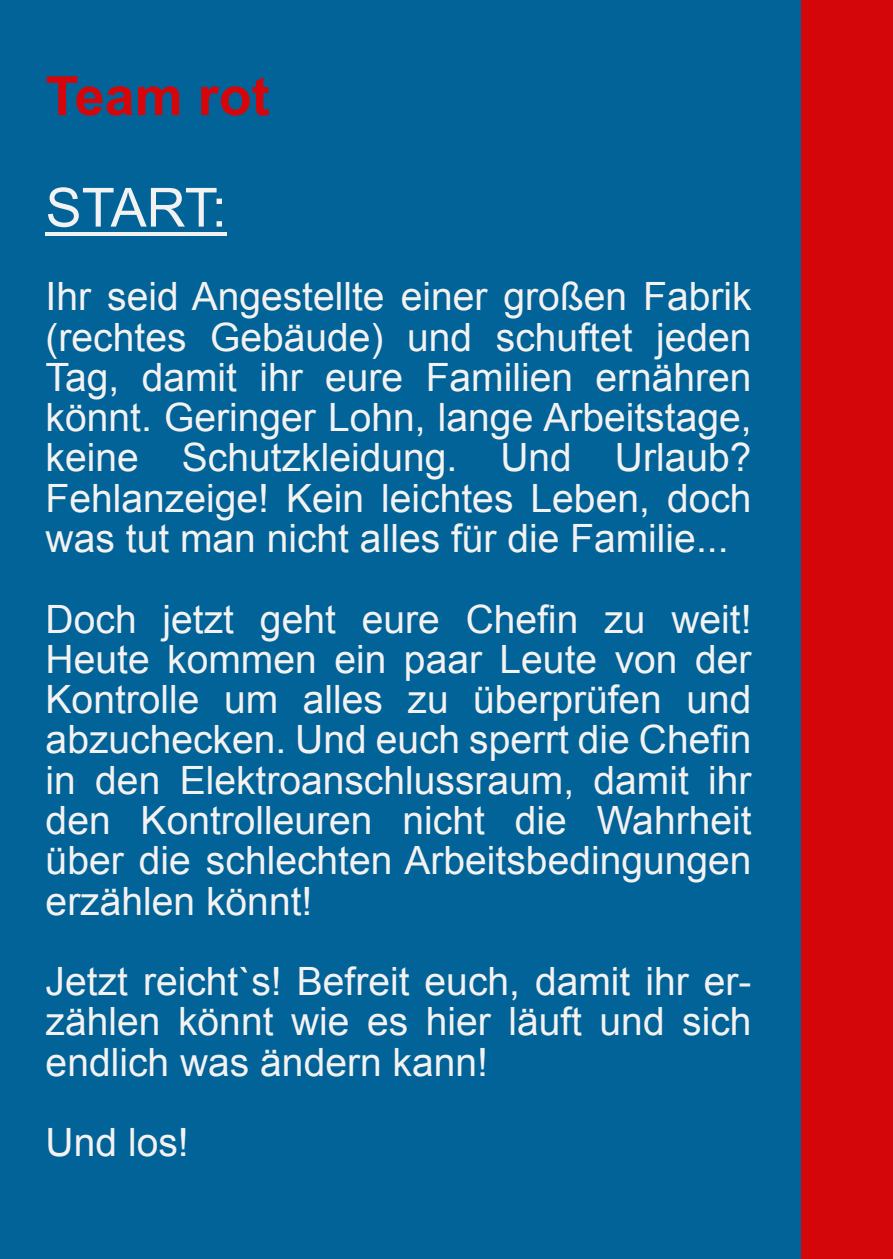
<style>
.page{position:relative;width:893px;height:1259px;background:#016398}
.page>*{position:absolute;margin:0;border:0;box-sizing:border-box;transform-origin:0 0}
.t1{font:700 54px "Arial";color:#d50609}
.t2{font:54px "Arial";letter-spacing:-.01em;color:#f2f2f2}
.t3{font:39px/40.2px "Arial";color:#f4f2f1;text-align:justify}
</style>
<div class="page">
<div style="left:802px;top:0;width:91px;height:1259px;background:#d50609"></div>
<hr style="left:46px;top:232px;width:181px;height:4px;background:#f2f2f2">
<h1 class="t1" style="left:46px;top:76px;width:226px">Team rot</h1>
<h1 class="t2" style="left:46px;top:187px;width:183px">START:</h1>
<p class="t3" style="left:46px;top:280px;width:707px">Ihr seid Angestellte einer großen Fabrik (rechtes Gebäude) und schuftet jeden Tag, damit ihr eure Familien ernähren könnt. Geringer Lohn, lange Arbeitstage, keine Schutzkleidung. Und Urlaub?<br>Fehlanzeige! Kein leichtes Leben, doch was tut man nicht alles für die Familie...</p>
<p class="t3" style="left:46px;top:602px;width:707px">Doch jetzt geht eure Chefin zu weit!<br>Heute kommen ein paar Leute von der Kontrolle um alles zu überprüfen und abzuchecken. Und euch sperrt die Chefin in den Elektroanschlussraum, damit ihr den Kontrolleuren nicht die Wahrheit über die schlechten Arbeitsbedingungen erzählen könnt!</p>
<p class="t3" style="left:46px;top:965px;width:707px">Jetzt reicht`s! Befreit euch, damit ihr er&shy;zählen könnt wie es hier läuft und sich endlich was ändern kann!</p>
<p class="t3" style="left:46px;top:1126px;width:145px">Und los!</p>
</div>
